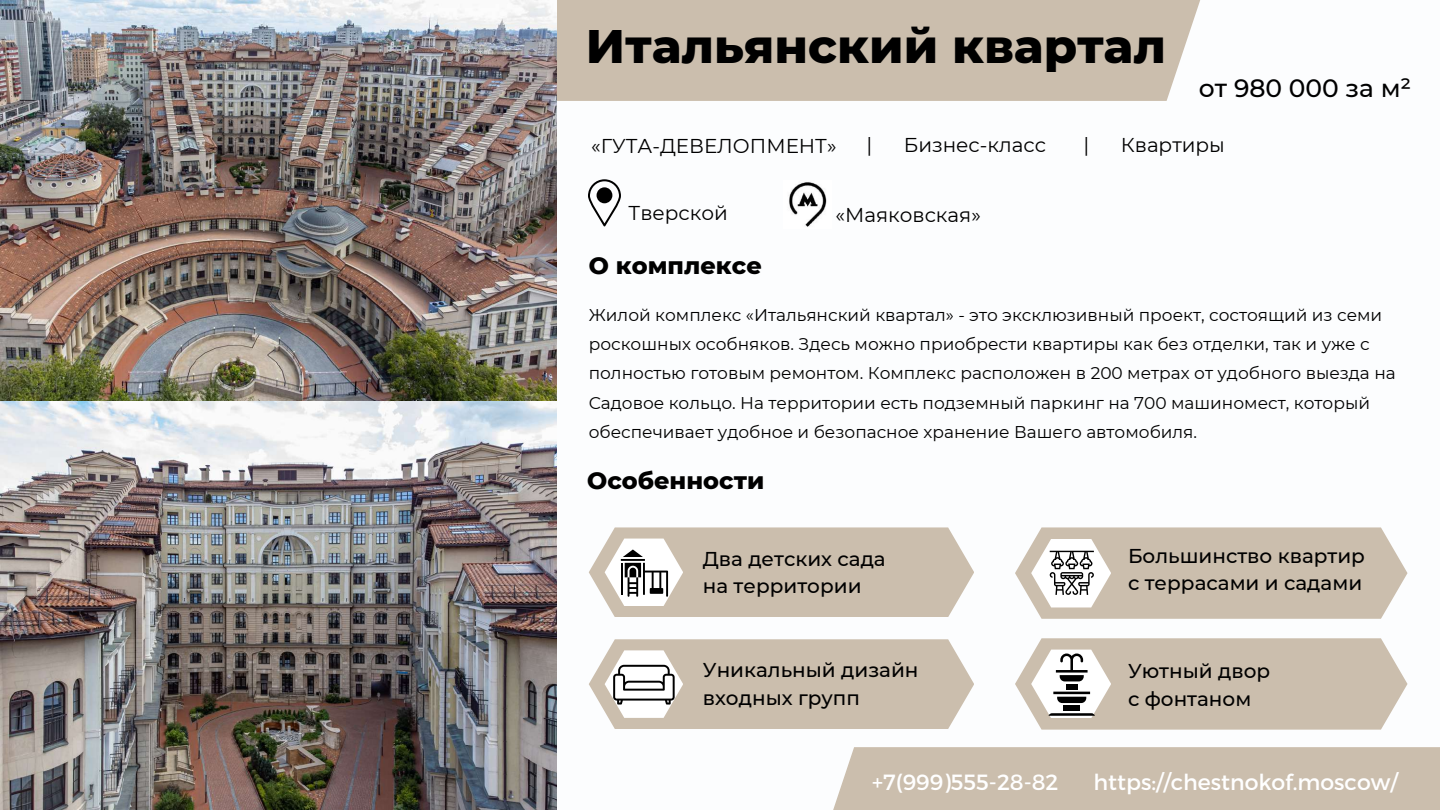
<style>
.page{position:relative;width:1440px;height:810px;background:#fff}
.page>*{position:absolute;margin:0;border:0;box-sizing:border-box;transform-origin:0 0}
.t1{font:800 48px "Montserrat";color:#000}
.t2{font:500 25px "Montserrat";color:#000}
.t3{font:800 24px "Montserrat";color:#000}
.t4{font:22px "Montserrat";color:#fff}
.t5{font:500 20px/27.8px "Montserrat";color:#000}
.t6{font:20px "Montserrat";color:#000}
.t7{font:17px/29.2px "Montserrat";color:#000}
</style>
<div class="page">
<div style="left:557px;top:0;width:643px;height:101px;background:#cbbead"></div>
<svg style="left:588px;top:179px;width:33px;height:47px"></svg>
<div style="left:597px;top:187px;width:15px;height:16px;background:#000;border-radius:50%"></div>
<img style="left:789px;top:182px;width:38px;height:45px">
<img style="left:0;top:0;width:557px;height:425px">
<img style="left:0;top:402px;width:556px;height:408px">
<svg style="left:589px;top:527px;width:385px;height:90px"></svg>
<svg style="left:1015px;top:527px;width:393px;height:92px"></svg>
<svg style="left:589px;top:639px;width:385px;height:90px"></svg>
<svg style="left:1015px;top:638px;width:393px;height:92px"></svg>
<div style="left:833px;top:747px;width:607px;height:63px;background:#cbbead"></div>
<h1 class="t1" style="left:586px;top:17px;width:582px">Итальянский квартал</h1>
<h2 class="t2" style="left:1199px;top:73px;width:214px">от 980 000 за м²</h2>
<p class="t6" style="left:591px;top:134px;width:247px">«ГУТА-ДЕВЕЛОПМЕНТ»</p>
<p class="t6" style="left:866px;top:133px;width:7px">|</p>
<p class="t6" style="left:904px;top:133px;width:144px">Бизнес-класс</p>
<p class="t6" style="left:1083px;top:133px;width:7px">|</p>
<p class="t6" style="left:1121px;top:133px;width:106px">Квартиры</p>
<p class="t6" style="left:629px;top:201px;width:101px">Тверской</p>
<h3 class="t3" style="left:589px;top:251px;width:175px">О комплексе</h3>
<p class="t6" style="left:836px;top:202px;width:147px">«Маяковская»</p>
<p class="t7" style="left:589px;top:300px;width:808px">Жилой комплекс «Итальянский квартал» - это эксклюзивный проект, состоящий из семи роскошных особняков. Здесь можно приобрести квартиры как без отделки, так и уже с полностью готовым ремонтом. Комплекс расположен в 200 метрах от удобного выезда на Садовое кольцо. На территории есть подземный паркинг на 700 машиномест, который обеспечивает удобное и безопасное хранение Вашего автомобиля.</p>
<h3 class="t3" style="left:587px;top:465px;width:179px">Особенности</h3>
<p class="t5" style="left:703px;top:544px;width:184px">Два детских сада на территории</p>
<p class="t5" style="left:703px;top:656px;width:217px">Уникальный дизайн входных групп</p>
<p class="t5" style="left:1128px;top:541px;width:239px">Большинство квартир с террасами и садами</p>
<p class="t5" style="left:1128px;top:657px;width:144px">Уютный двор с фонтаном</p>
<p class="t4" style="left:872px;top:768px;width:188px">+7(999)555-28-82</p>
<p class="t4" style="left:1094px;top:768px;width:306px">https://chestnokof.moscow/</p>
<p class="t4" style="left:1115px;top:768px;width:306px">https://chestnokof.moscow/</p>
</div>
